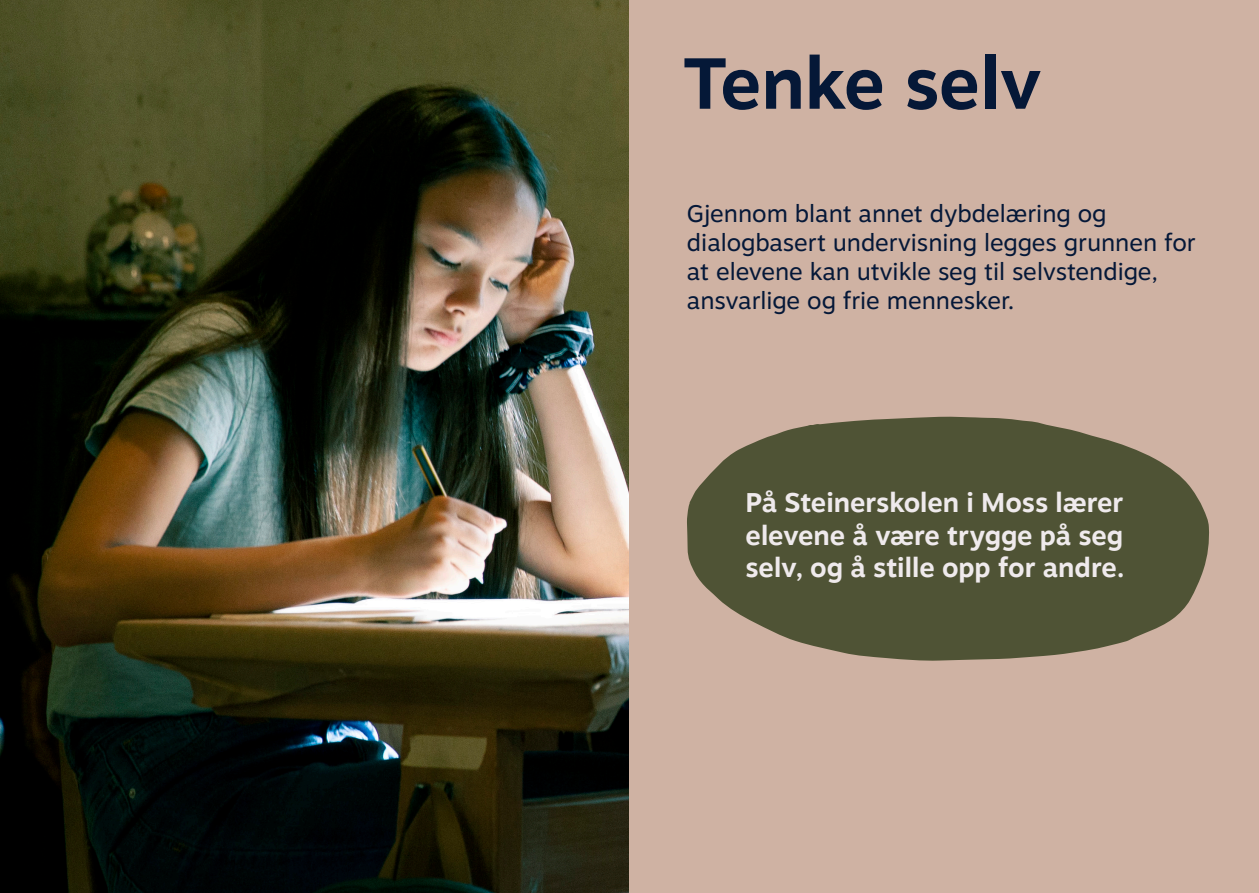
<style>
.page{position:relative;width:1259px;height:893px;background:#fff}
.page>*{position:absolute;margin:0;border:0;box-sizing:border-box;transform-origin:0 0}
.t1{font:700 72px "Motiva Sans";color:#051837}
.t2{font:700 27px/32.4px "Motiva Sans";color:#efeaec;text-align:justify}
.t3{font:24px/28.8px "Motiva Sans";color:#051838}
</style>
<div class="page">
<img style="left:0;top:0;width:629px;height:893px">
<div style="left:629px;top:0;width:630px;height:893px;background:#cfb2a3"></div>
<svg style="left:687px;top:416px;width:522px;height:245px;fill:#4f5335"></svg>
<p class="t1" style="left:683px;top:30px;width:360px">Tenke selv</p>
<p class="t3" style="left:687px;top:199px;width:421px">Gjennom blant annet dybdelæring og</p>
<p class="t3" style="left:687px;top:228px;width:510px">dialogbasert undervisning legges grunnen for at elevene kan utvikle seg til selvstendige,</p>
<p class="t3" style="left:687px;top:285px;width:329px">ansvarlige og frie mennesker.</p>
<p class="t2" style="left:745px;top:486px;width:381px">På Steinerskolen i Moss lærer elevene å være trygge på seg selv, og å stille opp for andre.</p>
</div>
